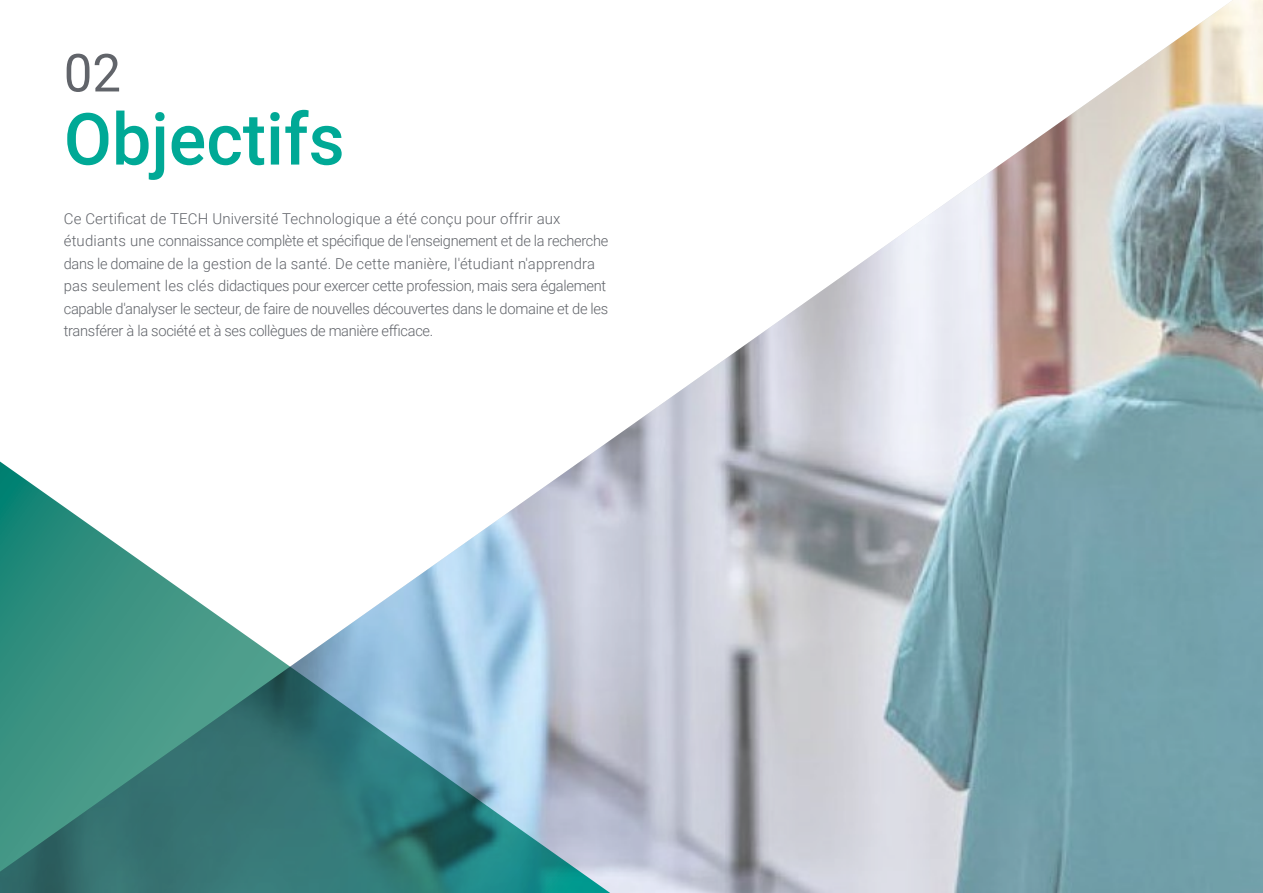
<style>
.page{position:relative;width:1263px;height:893px;background:#fff}
.page>*{position:absolute;margin:0;border:0;box-sizing:border-box;transform-origin:0 0}
.t1{font:500 72px "Roboto";color:#00a996}
.t2{font:52.5px "Roboto";color:#61646a}
.t3{font:300 15px/22.5px "Roboto";letter-spacing:-.02em;color:#61646a}
</style>
<div class="page">
<img style="left:602px;top:0;width:661px;height:893px">
<svg style="left:0;top:446px;width:640px;height:447px"></svg>
<h2 class="t2" style="left:64px;top:36px;width:59px">02</h2>
<h1 class="t1" style="left:64px;top:89px;width:282px">Objectifs</h1>
<p class="t3" style="left:64px;top:207px;width:546px">Ce Certificat de TECH Université Technologique a été conçu pour offrir aux étudiants une connaissance complète et spécifique de l'enseignement et de la recherche dans le domaine de la gestion de la santé. De cette manière, l'étudiant n'apprendra pas seulement les clés didactiques pour exercer cette profession, mais sera également capable d'analyser le secteur, de faire de nouvelles découvertes dans le domaine et de les transférer à la société et à ses collègues de manière efficace.</p>
</div>
